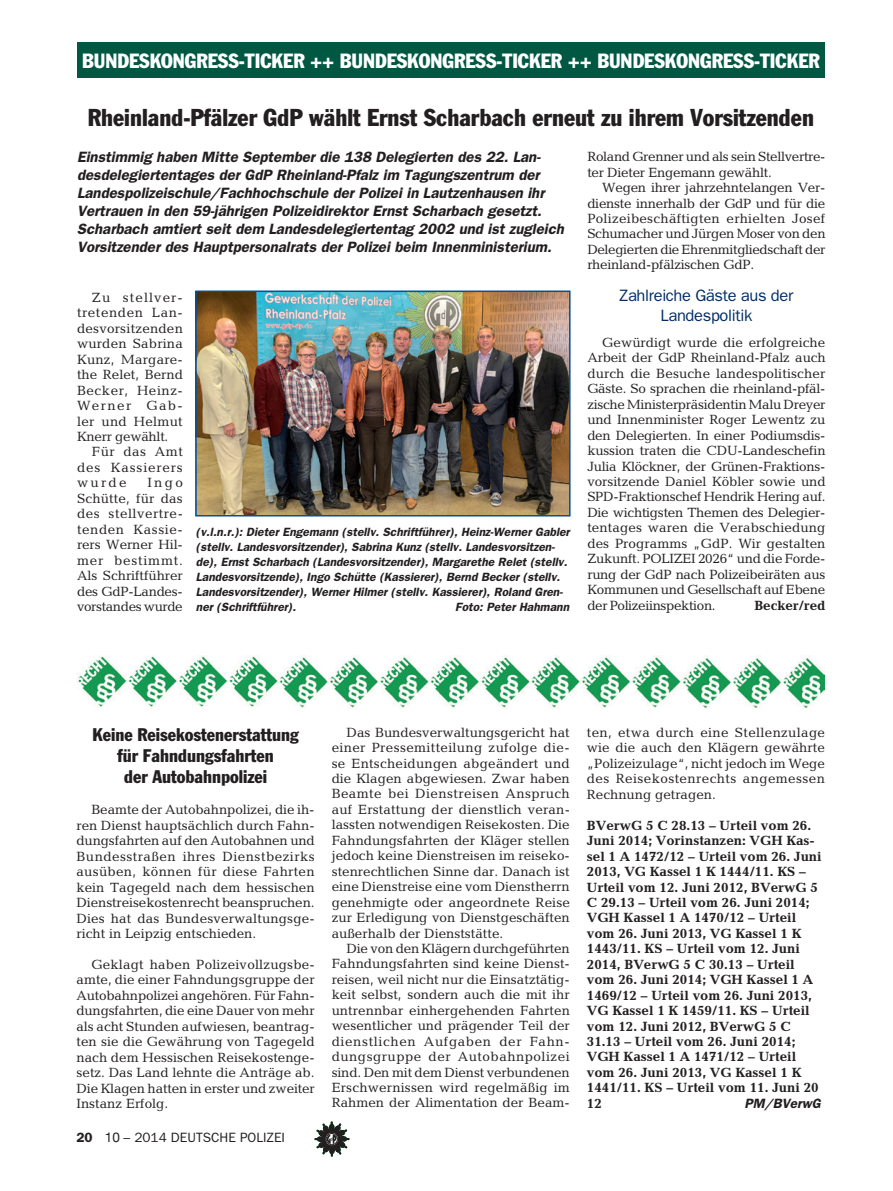
<style>
.page{position:relative;width:893px;height:1191px;background:#fff}
.page>*{position:absolute;margin:0;border:0;box-sizing:border-box;transform-origin:0 0}
.t1{font:condensed 24px "Franklin Gothic";color:#231f20}
.t2{font:condensed 20.25px "Franklin Gothic";color:#fff}
.t3{font:condensed 18px/21px "Franklin Gothic";color:#231f20;text-align:center}
.t4{font:16.5px/19.5px "Franklin Gothic";letter-spacing:-.02em;color:#002d66;text-align:center}
.t5{font:italic 600 15px/18px "Franklin Gothic";color:#231f20}
.t6{font:13.5px/15.5px "Candida";color:#231f20;text-align:justify}
.t7{font:700 13.5px/15.5px "Candida";color:#231f20}
.t8{font:13.5px/15.5px "Candida";letter-spacing:-.025em;color:#231f20}
.t9{font:13.5px "Franklin Gothic";color:#231f20}
.t10{font:italic 600 13.5px "Franklin Gothic";color:#231f20}
.t11{font:italic 600 12px/15px "Franklin Gothic";color:#231f20}
.s1{font-weight:600}
.s2{font-family:"Helvetica Neue"}
</style>
<div class="page">
<svg style="left:315px;top:1121px;width:34px;height:35px"></svg>
<div style="left:77px;top:43px;width:748px;height:35px;background:#005842"></div>
<img style="left:77px;top:655px;width:748px;height:53px">
<img style="left:198px;top:293px;width:370px;height:220px">
<div style="left:195px;top:290px;width:376px;height:226px;border:2px solid #01519b"></div>
<h2 class="t2" style="left:82px;top:48px;width:739px">BUNDESKONGRESS-TICKER ++ BUNDESKONGRESS-TICKER ++ BUNDESKONGRESS-TICKER</h2>
<h1 class="t1" style="left:88px;top:103px;width:728px">Rheinland-Pfälzer GdP wählt Ernst Scharbach erneut zu ihrem Vorsitzenden</h1>
<p class="t5" style="left:77px;top:148px;width:488px">Einstimmig haben Mitte September die 138 Delegierten des 22. Lan&shy;desdelegiertentages der GdP Rheinland-Pfalz im Tagungszentrum der Landespolizeischule/Fachhochschule der Polizei in Lautzenhausen ihr Vertrauen in den 59-jährigen Polizeidirektor Ernst Scharbach gesetzt.<br>Scharbach amtiert seit dem Landesdelegiertentag 2002 und ist zugleich Vorsitzender des Hauptpersonalrats der Polizei beim Innenministerium.</p>
<p class="t8" style="left:587px;top:149px;width:240px">Roland Grenner und als sein Stellvertre&shy;ter Dieter Engemann gewählt.</p>
<p class="t6" style="left:587px;top:180px;width:240px;text-indent:15px">Wegen ihrer jahrzehntelangen Ver&shy;dienste innerhalb der GdP und für die Polizeibeschäftigten erhielten Josef Schumacher und Jürgen Moser von den Delegierten die Ehrenmitgliedschaft der rheinland-pfälzischen GdP.</p>
<p class="t4" style="left:619px;top:286px;width:175px">Zahlreiche Gäste aus der<br>Landespolitik</p>
<p class="t6" style="left:587px;top:335px;width:240px;text-indent:15px">Gewürdigt wurde die erfolgreiche Arbeit der GdP Rheinland-Pfalz auch durch die Besuche landespolitischer Gäste. So sprachen die rheinland-pfäl&shy;zische Ministerpräsidentin Malu Dreyer und Innenminister Roger Lewentz zu den Delegierten. In einer Podiumsdis&shy;kussion traten die CDU-Landeschefin Julia Klöckner, der Grünen-Fraktions&shy;vorsitzende Daniel Köbler sowie und SPD-Fraktionschef Hendrik Hering auf.<br>Die wichtigsten Themen des Delegier&shy;tentages waren die Verabschiedung des Programms „GdP. Wir gestalten Zukunft. POLIZEI 2026“ und die Forde&shy;rung der GdP nach Polizeibeiräten aus Kommunen und Gesellschaft auf Ebene der Polizeiinspektion.</p>
<p class="t6" style="left:77px;top:290px;width:107px;text-indent:15px">Zu stellver&shy;tretenden Lan&shy;desvorsitzenden wurden Sabrina Kunz, Margare&shy;the Relet, Bernd Becker, Heinz-Werner Gab&shy;ler und Helmut Knerr gewählt.</p>
<p class="t6" style="left:77px;top:444px;width:107px;text-indent:15px">Für das Amt des Kassierers wurde</p>
<p class="t6" style="left:77px;top:475px;width:107px;text-indent:70px">Ingo Schütte, für das des stellvertre&shy;tenden Kassie&shy;rers Werner Hil&shy;mer bestimmt.<br>Als Schriftführer des GdP-Landes&shy;vorstandes wurde</p>
<p class="t11" style="left:196px;top:524px;width:375px">(v.l.n.r.): Dieter Engemann (stellv. Schriftführer), Heinz-Werner Gabler (stellv. Landesvorsitzender), Sabrina Kunz (stellv. Landesvorsitzen&shy;de), Ernst Scharbach (Landesvorsitzender), Margarethe Relet (stellv.<br>Landesvorsitzende), Ingo Schütte (Kassierer), Bernd Becker (stellv.<br>Landesvorsitzender), Werner Hilmer (stellv. Kassierer), Roland Gren&shy;ner (Schriftführer).</p>
<p class="t7" style="left:754px;top:597px;width:73px">Becker/red</p>
<p class="t11" style="left:455px;top:599px;width:116px">Foto: Peter Hahmann</p>
<h3 class="t3" style="left:92px;top:724px;width:208px">Keine Reisekostenerstattung für Fahndungsfahrten<br>der Autobahnpolizei</h3>
<p class="t6" style="left:332px;top:724px;width:240px;text-indent:15px">Das Bundesverwaltungsgericht hat einer Pressemitteilung zufolge die&shy;se Entscheidungen abgeändert und die Klagen abgewiesen. Zwar haben Beamte bei Dienstreisen Anspruch auf Erstattung der dienstlich veran&shy;lassten notwendigen Reisekosten. Die Fahndungsfahrten der Kläger stellen jedoch keine Dienstreisen im reiseko&shy;stenrechtlichen Sinne dar. Danach ist eine Dienstreise eine vom Dienstherrn genehmigte oder angeordnete Reise zur Erledigung von Dienstgeschäften außerhalb der Dienststätte.</p>
<p class="t6" style="left:332px;top:940px;width:240px;text-indent:15px">Die von den Klägern durchgeführten Fahndungsfahrten sind keine Dienst&shy;reisen, weil nicht nur die Einsatztätig&shy;keit selbst, sondern auch die mit ihr untrennbar einhergehenden Fahrten wesentlicher und prägender Teil der dienstlichen Aufgaben der Fahn&shy;dungsgruppe der Autobahnpolizei sind. Den mit dem Dienst verbundenen Erschwernissen wird regelmäßig im Rahmen der Alimentation der Beam-</p>
<p class="t6" style="left:77px;top:802px;width:240px;text-indent:15px">Beamte der Autobahnpolizei, die ih&shy;ren Dienst hauptsächlich durch Fahn&shy;dungsfahrten auf den Autobahnen und Bundesstraßen ihres Dienstbezirks ausüben, können für diese Fahrten kein Tagegeld nach dem hessischen Dienstreisekostenrecht beanspruchen.<br>Dies hat das Bundesverwaltungsge&shy;richt in Leipzig entschieden.</p>
<p class="t6" style="left:77px;top:956px;width:240px;text-indent:15px">Geklagt haben Polizeivollzugsbe&shy;amte, die einer Fahndungsgruppe der Autobahnpolizei angehören. Für Fahn&shy;dungsfahrten, die eine Dauer von mehr als acht Stunden aufwiesen, beantrag&shy;ten sie die Gewährung von Tagegeld nach dem Hessischen Reisekostenge&shy;setz. Das Land lehnte die Anträge ab.<br>Die Klagen hatten in erster und zweiter Instanz Erfolg.</p>
<p class="t9" style="left:77px;top:1129px;width:210px"><span class="s1">20</span> <span class="s2">10</span> – 2014 DEUTSCHE POLIZEI</p>
<p class="t6" style="left:587px;top:724px;width:240px">ten, etwa durch eine Stellenzulage wie die auch den Klägern gewährte „Polizeizulage“, nicht jedoch im Wege des Reisekostenrechts angemessen Rechnung getragen.</p>
<p class="t7" style="left:587px;top:817px;width:236px">BVerwG 5 C 28.13 – Urteil vom 26.<br>Juni 2014; Vorinstanzen: VGH Kas&shy;sel 1 A 1472/12 – Urteil vom 26. Juni<br>2013, VG Kassel 1 K 1444/11. KS –<br>Urteil vom 12. Juni 2012, BVerwG 5<br>C 29.13 – Urteil vom 26. Juni 2014;<br>VGH Kassel 1 A 1470/12 – Urteil vom 26. Juni 2013, VG Kassel 1 K<br>1443/11. KS – Urteil vom 12. Juni<br>2014, BVerwG 5 C 30.13 – Urteil vom 26. Juni 2014; VGH Kassel 1 A<br>1469/12 – Urteil vom 26. Juni 2013,<br>VG Kassel 1 K 1459/11. KS – Urteil vom 12. Juni 2012, BVerwG 5 C<br>31.13 – Urteil vom 26. Juni 2014;<br>VGH Kassel 1 A 1471/12 – Urteil vom 26. Juni 2013, VG Kassel 1 K<br>1441/11. KS – Urteil vom 11. Juni 20<br>12</p>
<p class="t10" style="left:744px;top:1095px;width:78px">PM/BVerwG</p>
</div>
